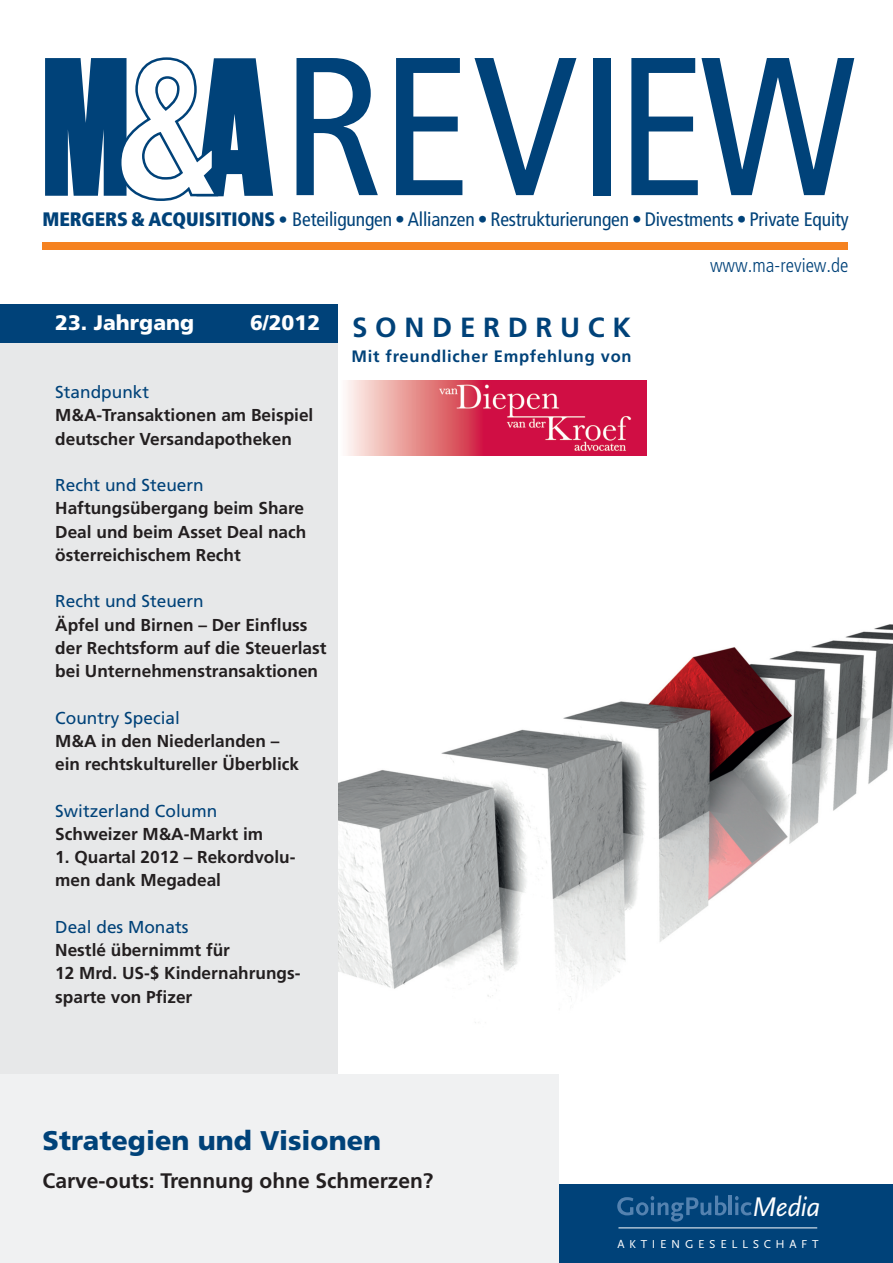
<style>
.page{position:relative;width:893px;height:1263px;background:#fff}
.page>*{position:absolute;margin:0;border:0;box-sizing:border-box;transform-origin:0 0}
.t1{font:italic 28.2px "Scala Sans";letter-spacing:-.02em;color:#fff}
.t2{font:700 27.75px "Frutiger";letter-spacing:.28em;color:#004279}
.t3{font:900 27px "Frutiger";color:#004279}
.t4{font:700 21px "Frutiger";color:#231f20}
.t5{font:900 21px "Frutiger";color:#fff}
.t6{font:condensed 19.5px "Frutiger";letter-spacing:-.01em;color:#004279}
.t7{font:300 condensed 19.5px "Frutiger";color:#004279}
.t8{font:700 17.25px/23.2px "Frutiger";color:#231f20}
.t9{font:17.25px "Frutiger";color:#004279}
.t10{font:700 16.5px "Frutiger";letter-spacing:.045em;color:#004279}
.t11{font:12px "Scala Sans";letter-spacing:.385em;color:#fff}
.s1{font-weight:900}
.s2{font-size:18.45px}
</style>
<div class="page">
<img style="left:338px;top:380px;width:555px;height:643px">
<div style="left:43px;top:242px;width:805px;height:7px;background:#f58220"></div>
<svg style="left:45px;top:57px;width:229px;height:144px"></svg>
<svg style="left:296px;top:58px;width:82px;height:137px"></svg>
<svg style="left:396px;top:58px;width:66px;height:137px"></svg>
<svg style="left:474px;top:58px;width:102px;height:137px"></svg>
<div style="left:593px;top:58px;width:17px;height:137px;background:#004279"></div>
<svg style="left:631px;top:58px;width:223px;height:137px"></svg>
<div style="left:559px;top:1184px;width:334px;height:79px;background:#004279"></div>
<svg style="left:617px;top:1195px;width:109px;height:26px"></svg>
<hr style="left:729px;top:1195px;width:3px;height:20px;background:#5482b0">
<svg style="left:735px;top:1196px;width:17px;height:19px"></svg>
<hr style="left:618px;top:1227px;width:199px;height:1px;background:#fff">
<div style="left:0;top:340px;width:338px;height:738px;background:#e7e8e9"></div>
<div style="left:0;top:304px;width:338px;height:38px;background:#004279"></div>
<div style="left:0;top:1074px;width:559px;height:189px;background:#f0f1f2"></div>
<div style="left:338px;top:302px;width:308px;height:153px;background:#fff"></div>
<img style="left:346px;top:380px;width:300px;height:75px">
<p class="t6" style="left:43px;top:212px;width:808px"><span class="s1">MERGERS &amp; ACQUISITIONS</span> <span class="s2">•</span> Beteiligungen • Allianzen • Restrukturierungen • Divestments • Private Equity</p>
<p class="t7" style="left:710px;top:257px;width:140px">www.ma-review.de</p>
<p class="t5" style="left:55px;top:314px;width:140px">23. Jahrgang</p>
<p class="t5" style="left:250px;top:314px;width:72px">6/2012</p>
<p class="t9" style="left:55px;top:385px;width:95px">Standpunkt</p>
<p class="t8" style="left:55px;top:405px;width:260px">M&amp;A-Transaktionen am Beispiel deutscher Versandapotheken</p>
<p class="t9" style="left:55px;top:478px;width:150px">Recht und Steuern</p>
<p class="t8" style="left:55px;top:498px;width:253px">Haftungsübergang beim Share<br>Deal und beim Asset Deal nach österreichischem Recht</p>
<p class="t9" style="left:55px;top:594px;width:150px">Recht und Steuern</p>
<p class="t8" style="left:55px;top:614px;width:273px">Äpfel und Birnen – Der Einfluss der Rechtsform auf die Steuerlast bei Unternehmenstransaktionen</p>
<p class="t9" style="left:55px;top:711px;width:126px">Country Special</p>
<p class="t8" style="left:55px;top:731px;width:245px">M&amp;A in den Niederlanden – ein rechtskultureller Überblick</p>
<p class="t9" style="left:55px;top:804px;width:163px">Switzerland Column</p>
<p class="t8" style="left:55px;top:824px;width:209px">Schweizer M&amp;A-Markt im</p>
<p class="t8" style="left:55px;top:847px;width:242px">1. Quartal 2012 – Rekordvolu&shy;men dank Megadeal</p>
<p class="t9" style="left:55px;top:920px;width:135px">Deal des Monats</p>
<p class="t8" style="left:55px;top:940px;width:247px">Nestlé übernimmt für<br>12 Mrd. US-$ Kindernahrungs&shy;sparte von Pfizer</p>
<h2 class="t2" style="left:352px;top:316px;width:280px">SONDERDRUCK</h2>
<p class="t10" style="left:351px;top:349px;width:282px">Mit freundlicher Empfehlung von</p>
<h3 class="t3" style="left:43px;top:1129px;width:340px">Strategien und Visionen</h3>
<p class="t4" style="left:43px;top:1172px;width:392px">Carve-outs: Trennung ohne Schmerzen?</p>
<h1 class="t1" style="left:752px;top:1189px;width:70px">Media</h1>
<p class="t11" style="left:617px;top:1236px;width:203px">AKTIENGESELLSCHAFT</p>
</div>
